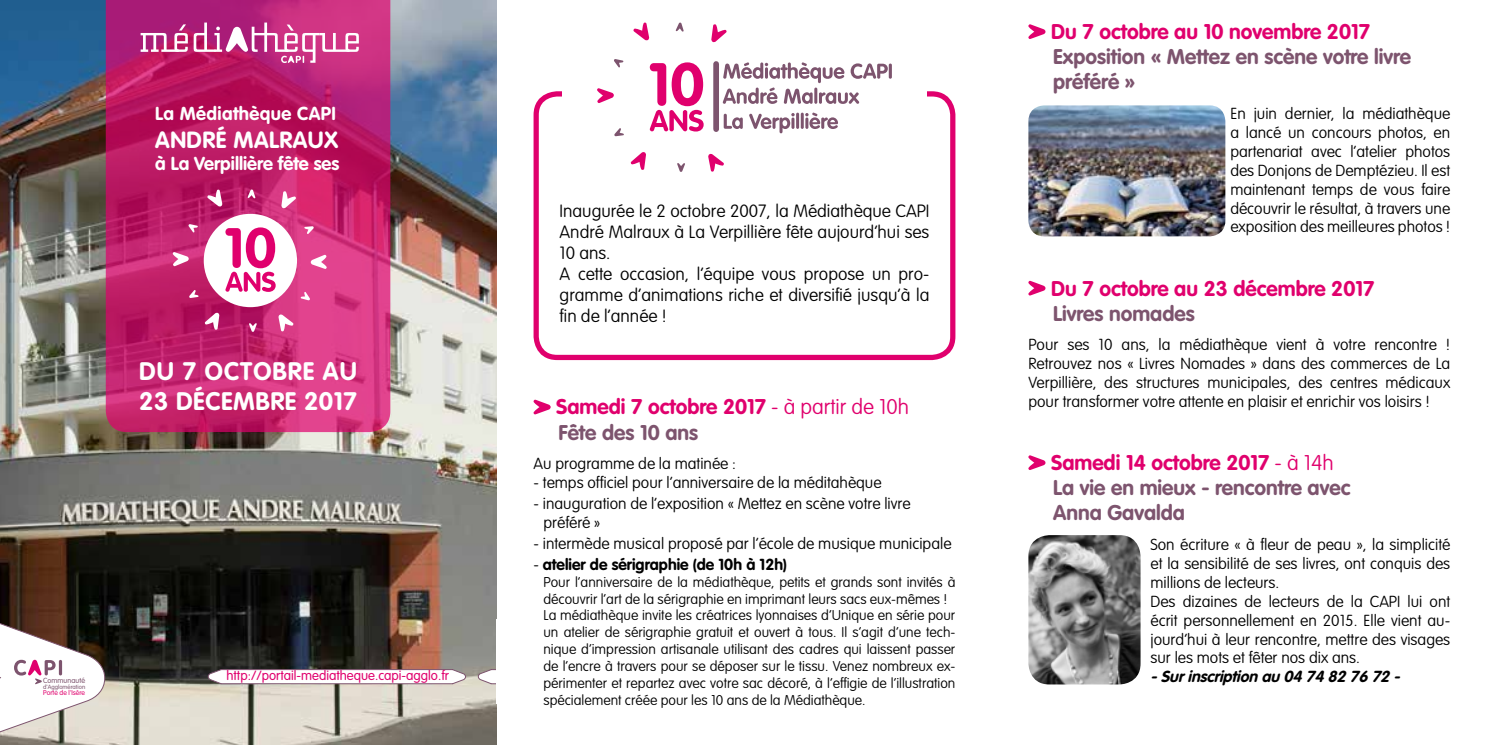
<style>
.page{position:relative;width:1489px;height:745px;background:#fff}
.page>*{position:absolute;margin:0;border:0;box-sizing:border-box;transform-origin:0 0}
.t1{font:700 25.03px/29.9px "VAG Rounded";letter-spacing:.02em;color:#fff}
.t2{font:700 23.1px "VAG Rounded";letter-spacing:.02em;color:#fff}
.t3{font:700 21px/25.2px "VAG Rounded";color:#7d546e}
.t4{font:700 21px/25.2px "VAG Rounded";color:#e0006d}
.t5{font:700 18.55px "VAG Rounded";color:#fff}
.t6{font:700 18.55px "VAG Rounded";letter-spacing:.02em;color:#fff}
.t7{font:100 17.5px/21px "VAG Rounded";color:#000}
.t8{font:100 15.75px/18.9px "VAG Rounded";color:#000}
.t9{font:700 15.75px "VAG Rounded";color:#000}
.t10{font:italic 700 15.75px "VAG Rounded";color:#000}
.t11{font:100 14px/16.8px "VAG Rounded";color:#000}
.t12{font:300 13.12px "VAG Rounded";color:#e0006d}
.t13{font:300 7.35px "VAG Rounded";color:#7d546e}
.t14{font:300 6.83px "VAG Rounded";color:#e0006d}
.t15{font:300 5.95px "VAG Rounded";color:#7d546e}
.s1{font-weight:100}
.s2{color:#7d546e}
.s3{color:#e0006d}
.s4{font-weight:100;color:#e0006d}
</style>
<div class="page">
<div style="left:533px;top:91px;width:422px;height:269px;border:5px solid #e0006d;border-radius:21px"></div>
<div style="left:562px;top:63px;width:364px;height:93px;background:#fff"></div>
<img style="left:0;top:0;width:496px;height:744px">
<svg style="left:106px;top:0;width:284px;height:432px;background:#c3236f"></svg>
<svg style="left:194px;top:23px;width:165px;height:40px"></svg>
<svg style="left:141px;top:24px;width:47px;height:28px"></svg>
<svg style="left:207px;top:189px;width:15px;height:18px"></svg>
<svg style="left:173px;top:252px;width:16px;height:14px"></svg>
<svg style="left:204px;top:312px;width:15px;height:18px"></svg>
<svg style="left:278px;top:314px;width:15px;height:17px"></svg>
<svg style="left:311px;top:255px;width:16px;height:14px"></svg>
<svg style="left:281px;top:191px;width:15px;height:17px"></svg>
<div style="left:204px;top:214px;width:93px;height:93px;background:#fff;border-radius:50%"></div>
<svg style="left:225px;top:227px;width:51px;height:65px"></svg>
<svg style="left:188px;top:224px;width:10px;height:8px"></svg>
<svg style="left:189px;top:290px;width:10px;height:8px"></svg>
<svg style="left:249px;top:323px;width:8px;height:8px"></svg>
<svg style="left:300px;top:291px;width:10px;height:9px"></svg>
<svg style="left:304px;top:226px;width:10px;height:8px"></svg>
<svg style="left:247px;top:189px;width:8px;height:9px"></svg>
<svg style="left:0;top:609px;width:105px;height:135px"></svg>
<svg style="left:207px;top:668px;width:259px;height:16px"></svg>
<svg style="left:477px;top:668px;width:19px;height:16px"></svg>
<svg style="left:649px;top:62px;width:54px;height:69px"></svg>
<div style="left:713px;top:64px;width:6px;height:65px;background:#7d546e"></div>
<hr style="left:888px;top:63px;width:3px;height:16px;background:#7d546e;border-radius:2px">
<svg style="left:722px;top:62px;width:165px;height:42px"></svg>
<svg style="left:723px;top:114px;width:19px;height:15px"></svg>
<svg style="left:749px;top:113px;width:45px;height:20px"></svg>
<hr style="left:796px;top:113px;width:3px;height:16px;background:#7d546e;border-radius:2px">
<hr style="left:800px;top:113px;width:3px;height:16px;background:#7d546e;border-radius:2px">
<svg style="left:805px;top:112px;width:33px;height:17px"></svg>
<svg style="left:633px;top:22px;width:16px;height:19px"></svg>
<svg style="left:597px;top:88px;width:17px;height:15px"></svg>
<svg style="left:630px;top:152px;width:16px;height:18px"></svg>
<svg style="left:708px;top:153px;width:16px;height:19px"></svg>
<svg style="left:711px;top:24px;width:15px;height:18px"></svg>
<svg style="left:675px;top:23px;width:8px;height:9px"></svg>
<svg style="left:614px;top:59px;width:9px;height:9px"></svg>
<svg style="left:614px;top:128px;width:10px;height:8px"></svg>
<svg style="left:677px;top:163px;width:8px;height:9px"></svg>
<svg style="left:533px;top:399px;width:17px;height:15px"></svg>
<svg style="left:1028px;top:24px;width:17px;height:15px"></svg>
<svg style="left:1028px;top:281px;width:17px;height:14px"></svg>
<svg style="left:1028px;top:455px;width:17px;height:14px"></svg>
<img style="left:1028px;top:105px;width:197px;height:131px">
<img style="left:1028px;top:535px;width:112px;height:149px">
<p class="t6" style="left:155px;top:102px;width:182px">La Médiathèque CAPI</p>
<h2 class="t2" style="left:155px;top:126px;width:184px">ANDRÉ MALRAUX</h2>
<p class="t5" style="left:155px;top:152px;width:185px">à La Verpillière fête ses</p>
<h1 class="t1" style="left:139px;top:355px;width:219px">DU 7 OCTOBRE AU<br>23 DÉCEMBRE 2017</h1>
<p class="t13" style="left:43px;top:675px;width:43px">Communauté</p>
<p class="t15" style="left:43px;top:683px;width:44px">d'Agglomération</p>
<p class="t14" style="left:43px;top:688px;width:43px">Porte de l'Isère</p>
<p class="t12" style="left:226px;top:668px;width:224px">http://portail-mediatheque.capi-agglo.fr</p>
<p class="t7" style="left:559px;top:200px;width:371px">Inaugurée le 2 octobre 2007, la Médiathèque CAPI André Malraux à La Verpillière fête aujourd’hui ses 10 ans.<br>A cette occasion, l’équipe vous propose un pro&shy;gramme d’animations riche et diversifié jusqu’à la fin de l’année !</p>
<h3 class="t4" style="left:556px;top:394px;width:354px">Samedi 7 octobre 2017 <span class="s1">- à partir de 10h<br></span><span class="s2">Fête des 10 ans</span></h3>
<p class="t8" style="left:533px;top:453px;width:204px">Au programme de la matinée :</p>
<p class="t8" style="left:533px;top:472px;width:349px">- temps officiel pour l’anniversaire de la méditahèque</p>
<p class="t8" style="left:543px;top:493px;width:368px;text-indent:-10px">- inauguration de l’exposition « Mettez en scène votre livre préféré »</p>
<p class="t8" style="left:533px;top:533px;width:419px">- intermède musical proposé par l’école de musique municipale</p>
<p class="t9" style="left:533px;top:554px;width:255px"><span class="s1">-</span> atelier de sérigraphie (de 10h à 12h)</p>
<p class="t11" style="left:543px;top:573px;width:413px">Pour l’anniversaire de la médiathèque, petits et grands sont invités à découvrir l’art de la sérigraphie en imprimant leurs sacs eux-mêmes !<br>La médiathèque invite les créatrices lyonnaises d’Unique en série pour un atelier de sérigraphie gratuit et ouvert à tous. Il s’agit d’une tech&shy;nique d’impression artisanale utilisant des cadres qui laissent passer de l’encre à travers pour se déposer sur le tissu. Venez nombreux ex&shy;périmenter et repartez avec votre sac décoré, à l’effigie de l’illustration spécialement créée pour les 10 ans de la Médiathèque.</p>
<h3 class="t4" style="left:1051px;top:19px;width:320px">Du 7 octobre au 10 novembre 2017</h3>
<h3 class="t3" style="left:1053px;top:44px;width:359px">Exposition « Mettez en scène votre livre préféré »</h3>
<p class="t8" style="left:1230px;top:104px;width:221px;text-align:justify">En juin dernier, la médiathèque a lancé un concours photos, en partenariat avec l’atelier photos des Donjons de Demptézieu. Il est maintenant temps de vous faire découvrir le résultat, à travers une exposition des meilleures photos !</p>
<h3 class="t4" style="left:1051px;top:275px;width:325px">Du 7 octobre au 23 décembre 2017</h3>
<h3 class="t3" style="left:1053px;top:300px;width:143px">Livres nomades</h3>
<p class="t8" style="left:1028px;top:335px;width:423px;text-align:justify">Pour ses 10 ans, la médiathèque vient à votre rencontre !<br>Retrouvez nos « Livres Nomades » dans des commerces de La Verpillière, des structures municipales, des centres médicaux pour transformer votre attente en plaisir et enrichir vos loisirs !</p>
<h3 class="t3" style="left:1051px;top:449px;width:301px"><span class="s3">Samedi 14 octobre 2017</span> <span class="s4">- à 14h<br></span>La vie en mieux - rencontre avec<br>Anna Gavalda</h3>
<p class="t8" style="left:1150px;top:534px;width:301px">Son écriture « à fleur de peau », la simplicité et la sensibilité de ses livres, ont conquis des millions de lecteurs.<br>Des dizaines de lecteurs de la CAPI lui ont écrit personnellement en 2015. Elle vient au&shy;jourd’hui à leur rencontre, mettre des visages sur les mots et fêter nos dix ans.</p>
<p class="t10" style="left:1150px;top:667px;width:255px">-Surinscription au 04 74 82 76 72 -</p>
</div>
